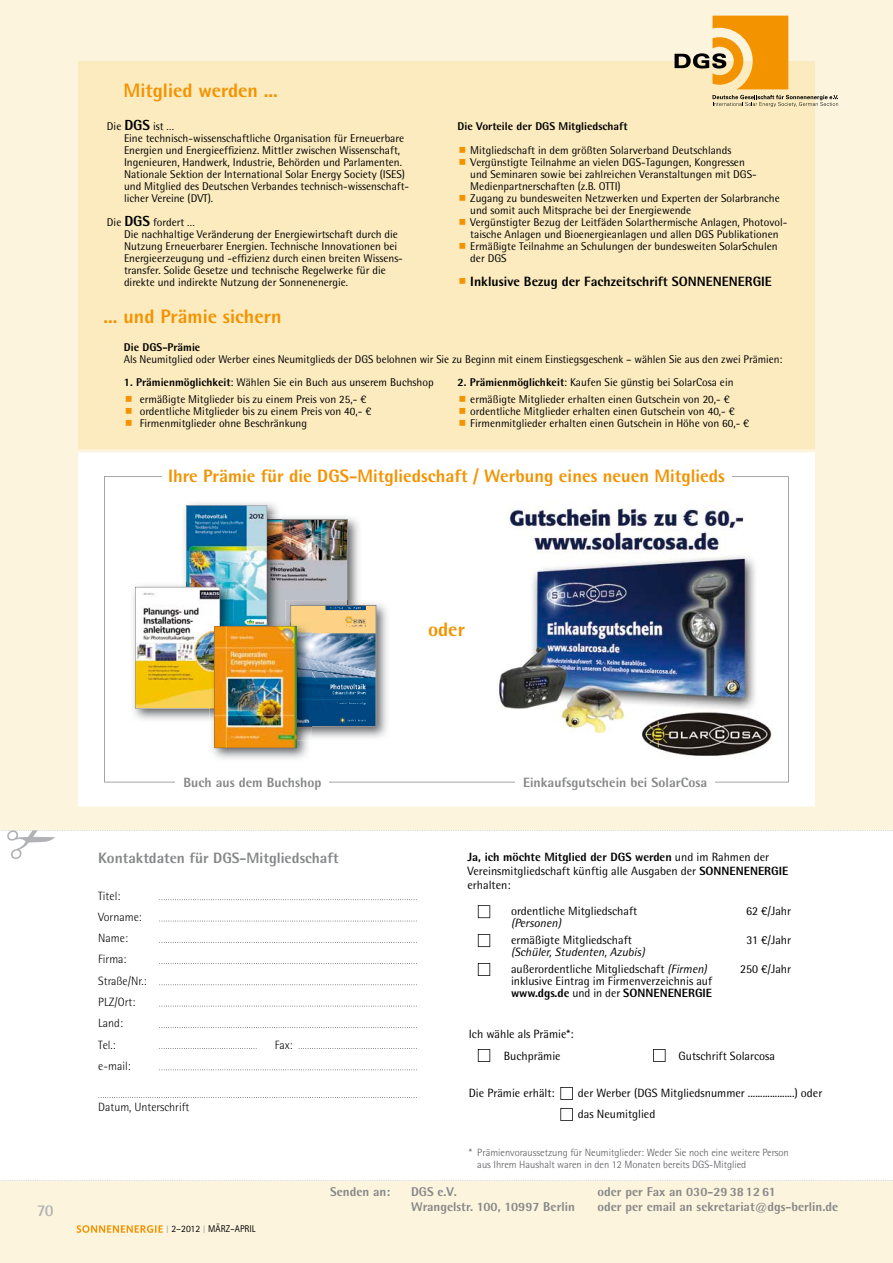
<style>
.page{position:relative;width:893px;height:1263px;background:#fcf4dd}
.page>*{position:absolute;margin:0;border:0;box-sizing:border-box;transform-origin:0 0}
.t1{font:800 19.5px "Rotis Semi Sans Std";color:#f39300}
.t2{font:800 18px "Rotis Semi Sans Std";color:#f39300}
.t3{font:700 16.5px "Rotis Semi Sans Std";color:#b0b2b5}
.t4{font:800 15px "Rotis Semi Sans Std";color:#868788}
.t5{font:800 13.5px "Rotis Semi Sans Std";color:#868788}
.t6{font:800 13.5px "Rotis Semi Sans Std";color:#000}
.t7{font:800 12.75px/15px "Rotis Semi Sans Std";color:#868788}
.t8{font:12px/14.2px "Rotis Semi Sans Std";color:#000}
.t9{font:300 12px/21.3px "Rotis Semi Sans Std";color:#000}
.t10{font:italic 12px "Rotis Semi Sans Std";color:#000}
.t11{font:11.25px/12px "Rotis Semi Sans Std";color:#000}
.t12{font:800 11.25px "Rotis Semi Sans Std";color:#000}
.t13{font:300 10.5px/12px "Rotis Semi Sans Std";color:#56575b}
.t14{font:9.75px "Rotis Sans Serif Std";color:#000}
.s1{font-weight:800;font-size:14.7px}
.s2{font-family:"Rotis Semi Serif Std"}
.s3{font-weight:800}
.s4{font-style:italic}
.s5{font-size:10.8px;color:#b0b2b5}
</style>
<div class="page">
<svg style="left:77px;top:1225px;width:86px;height:8px"></svg>
<div style="left:0;top:830px;width:893px;height:351px;background:#fff"></div>
<div style="left:78px;top:60px;width:737px;height:389px;background:#fbebbf"></div>
<svg style="left:159px;top:900px;width:258px;height:171px"></svg>
<hr style="left:90px;top:904px;width:348px;height:4px;background:#fff">
<hr style="left:90px;top:925px;width:348px;height:4px;background:#fff">
<div style="left:90px;top:946px;width:348px;height:5px;background:#fff"></div>
<div style="left:90px;top:967px;width:348px;height:5px;background:#fff"></div>
<hr style="left:90px;top:989px;width:348px;height:4px;background:#fff">
<hr style="left:90px;top:1010px;width:348px;height:4px;background:#fff">
<div style="left:90px;top:1031px;width:348px;height:5px;background:#fff"></div>
<div style="left:90px;top:1052px;width:348px;height:5px;background:#fff"></div>
<svg style="left:1px;top:830px;width:892px;height:29px"></svg>
<svg style="left:478px;top:905px;width:12px;height:13px"></svg>
<svg style="left:478px;top:934px;width:12px;height:13px"></svg>
<svg style="left:478px;top:963px;width:12px;height:13px"></svg>
<svg style="left:712px;top:95px;width:126px;height:12px"></svg>
<svg style="left:675px;top:16px;width:113px;height:73px"></svg>
<svg style="left:159px;top:1048px;width:97px;height:1px"></svg>
<svg style="left:159px;top:984px;width:258px;height:1px"></svg>
<svg style="left:159px;top:963px;width:258px;height:1px"></svg>
<svg style="left:159px;top:942px;width:258px;height:1px"></svg>
<svg style="left:159px;top:921px;width:258px;height:1px"></svg>
<svg style="left:159px;top:1027px;width:258px;height:1px"></svg>
<svg style="left:159px;top:1006px;width:258px;height:1px"></svg>
<svg style="left:159px;top:899px;width:258px;height:1px"></svg>
<svg style="left:159px;top:1069px;width:258px;height:1px"></svg>
<svg style="left:299px;top:1048px;width:118px;height:1px"></svg>
<svg style="left:99px;top:1097px;width:318px;height:1px"></svg>
<svg style="left:1px;top:1180px;width:892px;height:1px"></svg>
<div style="left:78px;top:452px;width:737px;height:355px;background:#fff"></div>
<div style="left:104px;top:476px;width:685px;height:306px;background:#fff"></div>
<div style="left:162px;top:469px;width:569px;height:30px;background:#fff"></div>
<div style="left:176px;top:772px;width:153px;height:20px;background:#fff"></div>
<div style="left:515px;top:772px;width:200px;height:20px;background:#fff"></div>
<div style="left:417px;top:614px;width:59px;height:30px;background:#fff"></div>
<svg style="left:478px;top:1049px;width:12px;height:13px"></svg>
<svg style="left:653px;top:1049px;width:12px;height:13px"></svg>
<img style="left:484px;top:502px;width:289px;height:255px">
<svg style="left:560px;top:1087px;width:13px;height:13px"></svg>
<svg style="left:560px;top:1108px;width:13px;height:13px"></svg>
<img style="left:181px;top:500px;width:100px;height:5px">
<img style="left:376px;top:600px;width:14px;height:140px">
<img style="left:130px;top:582px;width:5px;height:140px">
<img style="left:210px;top:748px;width:101px;height:14px">
<img style="left:135px;top:505px;width:241px;height:243px">
<svg style="left:460px;top:147px;width:5px;height:5px"></svg>
<svg style="left:460px;top:159px;width:5px;height:5px"></svg>
<svg style="left:460px;top:195px;width:5px;height:5px"></svg>
<svg style="left:460px;top:219px;width:5px;height:5px"></svg>
<svg style="left:460px;top:243px;width:5px;height:5px"></svg>
<svg style="left:460px;top:278px;width:5px;height:6px"></svg>
<svg style="left:126px;top:396px;width:6px;height:5px"></svg>
<svg style="left:126px;top:408px;width:6px;height:5px"></svg>
<svg style="left:126px;top:420px;width:6px;height:5px"></svg>
<svg style="left:460px;top:396px;width:5px;height:5px"></svg>
<svg style="left:460px;top:408px;width:5px;height:5px"></svg>
<svg style="left:460px;top:420px;width:5px;height:5px"></svg>
<h1 class="t1" style="left:124px;top:78px;width:156px">Mitglied werden ...</h1>
<p class="t11" style="left:124px;top:120px;width:287px;text-indent:-17px">Die <span class="s1">DGS</span> ist …<br>Eine technisch-wissenschaftliche Organisation für Erneuerbare Energien und Energieeffizienz. Mittler zwischen Wissenschaft, Ingenieuren, Handwerk, Industrie, Behörden und Parlamenten.<br>Nationale Sektion der International Solar Energy Society (ISES) und Mitglied des Deutschen Verbandes technisch-wissenschaft&shy;licher Vereine (DVT).</p>
<p class="t11" style="left:124px;top:216px;width:280px;text-indent:-17px">Die <span class="s1">DGS</span> fordert …<br>Die nachhaltige Veränderung der Energiewirtschaft durch die Nutzung Erneuerbarer Energien. Technische Innovationen bei Energieerzeugung und -effizienz durch einen breiten Wissens&shy;transfer. Solide Gesetze und technische Regelwerke für die direkte und indirekte Nutzung der Sonnenenergie.</p>
<h1 class="t1" style="left:104px;top:304px;width:179px">... und Prämie sichern</h1>
<p class="t12" style="left:458px;top:119px;width:172px">Die Vorteile der DGS Mitgliedschaft</p>
<p class="t11" style="left:470px;top:144px;width:319px">Mitgliedschaft in dem größten Solarverband Deutschlands <span class="s2">Vergünstigte</span> Teilnahme an vielen DGS- Tagungen, Kongressen<br>und Seminaren sowie bei zahlreichen Veranstaltungen mit DGS-Medienpartnerschaften (z.B. OTTI)<br>Zugang zu bundesweiten Netzwerken und Experten der Solarbranche und somit auch Mitsprache bei der Energiewende<br>Vergünstigter Bezug der Leitfäden Solarthermische Anlagen, Photo vol&shy;taische Anlagen und Bioenergieanlagen und allen DGS Publikationen Ermäßigte Teilnahme an Schulungen der bundesweiten SolarSchulen der DGS</p>
<p class="t6" style="left:470px;top:272px;width:303px">Inklusive Bezug der Fachzeitschrift SONNENENERGIE</p>
<p class="t12" style="left:124px;top:340px;width:78px">Die DGS-Prämie</p>
<p class="t11" style="left:124px;top:353px;width:660px">Als Neumitglied oder Werber eines Neumitglieds der DGS belohnen wir Sie zu Beginn mit einem Einstiegsgeschenk – wählen Sie aus den zwei Prämien:</p>
<p class="t11" style="left:140px;top:374px;width:295px;line-height:16.2px;text-indent:-16px"><span class="s3">1. Prämienmöglichkeit</span>: Wählen Sie ein Buch aus unserem Buchshop ermäßigte Mitglieder bis zu einem Preis von 25,- €</p>
<p class="t11" style="left:140px;top:405px;width:233px">ordentliche Mitglieder bis zu einem Preis von 40,- €<br>Firmenmitglieder ohne Beschränkung</p>
<p class="t11" style="left:470px;top:374px;width:265px;line-height:16.2px;text-indent:-13px"><span class="s3">2. Prämienmöglichkeit</span>: Kaufen Sie günstig bei SolarCosa ein ermäßigte Mitglieder erhalten einen Gutschein von 20,- €</p>
<p class="t11" style="left:470px;top:405px;width:280px">ordentliche Mitglieder erhalten einen Gutschein von 40,- €<br>Firmenmitglieder erhalten einen Gutschein in Höhe von 60,- €</p>
<h2 class="t2" style="left:168px;top:464px;width:558px">Ihre Prämie für die DGS-Mitgliedschaft / Werbung eines neuen Mitglieds</h2>
<h1 class="t1" style="left:428px;top:617px;width:38px">oder</h1>
<h3 class="t3" style="left:37px;top:1200px;width:18px">70</h3>
<p class="t5" style="left:183px;top:774px;width:139px">Buch aus dem Buchshop</p>
<p class="t5" style="left:523px;top:774px;width:186px">Einkaufsgutschein bei SolarCosa</p>
<h3 class="t4" style="left:98px;top:848px;width:242px">Kontaktdaten für DGS-Mitgliedschaft</h3>
<p class="t9" style="left:98px;top:885px;width:50px">Titel:<br>Vorname:<br>Name:<br>Firma:<br>Straße/Nr.:<br>PLZ/Ort:<br>Land:<br>Tel.:</p>
<p class="t9" style="left:275px;top:1034px;width:19px">Fax:</p>
<p class="t9" style="left:98px;top:1055px;width:34px">e-mail:</p>
<p class="t9" style="left:98px;top:1097px;width:93px">Datum, Unterschrift</p>
<p class="t8" style="left:468px;top:849px;width:322px"><span class="s3">Ja, ich möchte Mitglied der DGS werden</span> und im Rahmen der<br>Vereinsmitgliedschaft künftig alle Ausgaben der <span class="s3">SONNENENERGIE </span>erhalten:</p>
<p class="t8" style="left:511px;top:903px;width:128px">ordentliche Mitgliedschaft</p>
<p class="t10" style="left:511px;top:915px;width:51px">(Personen)</p>
<p class="t8" style="left:746px;top:903px;width:47px">62 €/Jahr</p>
<p class="t8" style="left:511px;top:932px;width:122px">ermäßigte Mitgliedschaft</p>
<p class="t10" style="left:511px;top:944px;width:135px">(Schüler, Studenten, Azubis)</p>
<p class="t8" style="left:746px;top:932px;width:46px">31 €/Jahr</p>
<p class="t8" style="left:511px;top:963px;width:203px;line-height:12px">außerordentliche Mitgliedschaft <span class="s4">(Firmen) </span>inklusive Eintrag im Firmenverzeichnis auf <span class="s3">www.dgs.de</span> und in der <span class="s3">SONNENENERGIE</span></p>
<p class="t8" style="left:740px;top:961px;width:53px">250 €/Jahr</p>
<p class="t8" style="left:469px;top:1026px;width:106px">Ich wähle als Prämie*:</p>
<p class="t8" style="left:504px;top:1048px;width:58px">Buchprämie</p>
<p class="t8" style="left:678px;top:1048px;width:98px">Gutschrift Solarcosa</p>
<p class="t8" style="left:469px;top:1086px;width:87px">Die Prämie erhält:</p>
<p class="t8" style="left:578px;top:1082px;width:246px;line-height:21.3px">der Werber (DGS Mitgliedsnummer ...................) oder das Neumitglied</p>
<p class="t13" style="left:477px;top:1146px;width:313px;text-indent:-9px">* Prämienvoraussetzung für Neumitglieder: Weder Sie noch eine weitere Person aus Ihrem Haushalt waren in den 12 Monaten bereits DGS-Mitglied</p>
<p class="t14" style="left:166px;top:1223px;width:91px"><span class="s5">I</span> 2–2012 <span class="s5">I</span> MÄRZ–APRIL</p>
<p class="t7" style="left:330px;top:1184px;width:62px">Senden an:</p>
<p class="t7" style="left:411px;top:1184px;width:165px">DGS e.V.<br>Wrangelstr. 100, 10997 Berlin</p>
<p class="t7" style="left:597px;top:1184px;width:242px">oder per Fax an 030-29 38 12 61<br>oder per email an sekretariat@dgs-berlin.de</p>
</div>
